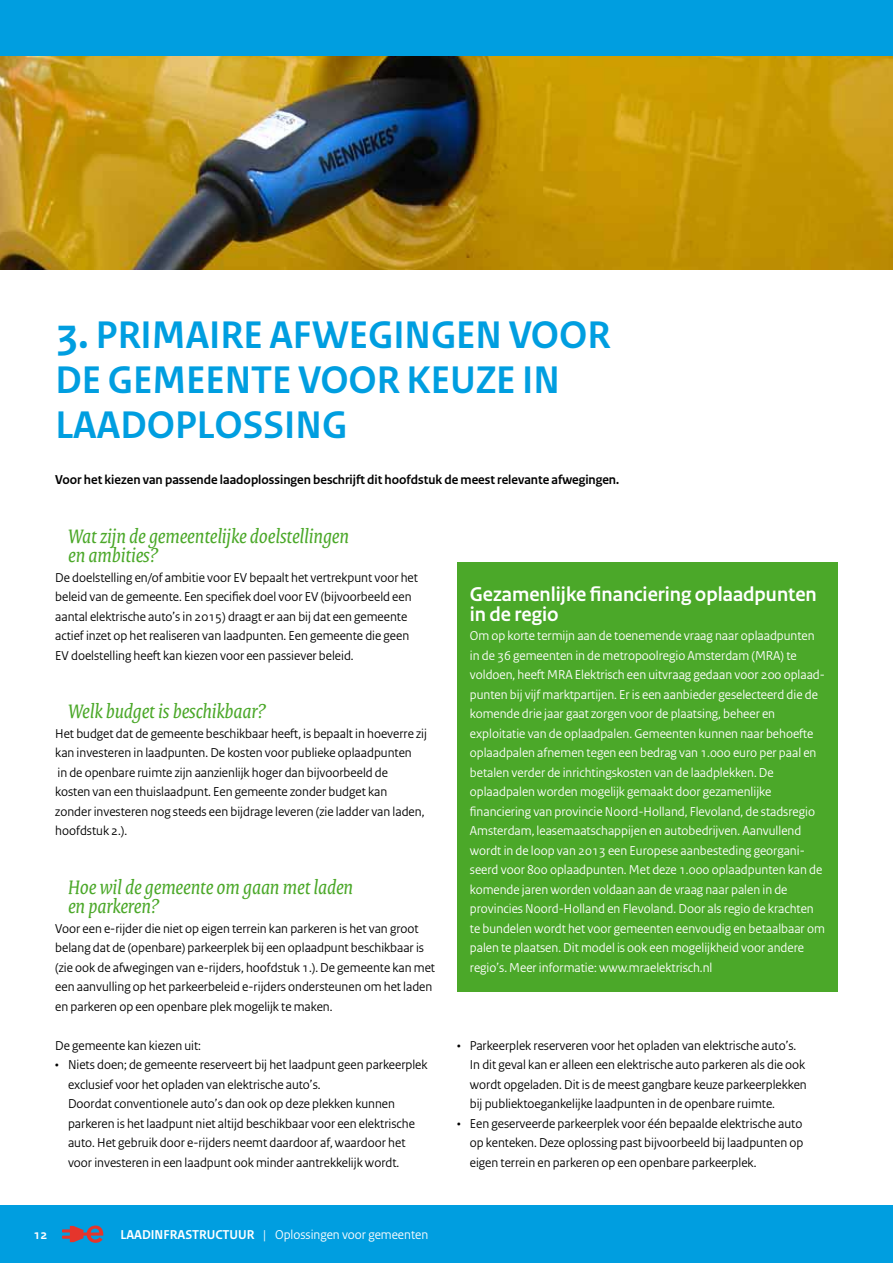
<style>
.page{position:relative;width:893px;height:1263px;background:#fff}
.page>*{position:absolute;margin:0;border:0;box-sizing:border-box;transform-origin:0 0}
.t1{font:700 40.5px/45px "Rijksoverheid Sans";color:#009ee0}
.t2{font:italic 21px/19.5px "Rijksoverheid Serif";color:#4ba829}
.t3{font:700 21px/19.5px "Rijksoverheid Sans";color:#fff}
.t4{font:13.5px/19.5px "Rijksoverheid Sans";color:#000}
.t5{font:13.5px/19.5px "Rijksoverheid Sans";color:#fff}
.t6{font:700 13.5px "Rijksoverheid Sans";color:#000}
.t7{font:700 13.5px "Rijksoverheid Sans";color:#fff}
.s1{font-size:45px}
.s2{font-weight:700}
</style>
<div class="page">
<div style="left:0;top:1205px;width:893px;height:58px;background:#009ee0"></div>
<svg style="left:62px;top:1225px;width:41px;height:18px"></svg>
<div style="left:457px;top:562px;width:381px;height:429px;background:#4ba829"></div>
<img style="left:0;top:55px;width:893px;height:215px">
<div style="left:0;top:0;width:893px;height:55px;background:#009ee0"></div>
<h1 class="t1" style="left:55px;top:313px;width:480px"><span class="s1">3.</span> Pri maire afwegi ngen voor de gemeente voor</h1>
<h1 class="t1" style="left:407px;top:358px;width:155px">keuze i n</h1>
<h1 class="t1" style="left:55px;top:403px;width:293px">Laadoplossi ng</h1>
<p class="t6" style="left:55px;top:472px;width:565px">Voor het kiezen van passende laadoplossingen beschrijft dit hoofdstuk de meest relevante afwegingen.</p>
<h2 class="t2" style="left:68px;top:526px;width:282px">Wat zijn de gemeentelijke doelstellingen en ambities?</h2>
<p class="t4" style="left:55px;top:568px;width:364px">De doelstelling en/of ambitie voor EV bepaalt het vertrekpunt voor het beleid van de gemeente. Een specifiek doel voor EV (bijvoorbeeld een aantal elektrische auto’s in 2015) draagt er aan bij dat een gemeente actief inzet op het realiseren van laadpunten. Een gemeente die geen EV doelstelling heeft kan kiezen voor een passiever beleid.</p>
<h2 class="t2" style="left:68px;top:702px;width:200px">Welk budget is beschikbaar?</h2>
<p class="t4" style="left:55px;top:724px;width:373px">Het budget dat de gemeente beschikbaar heeft, is bepaalt in hoeverre zij kan investeren in laadpunten. De kosten voor publieke oplaadpunten<br>in de openbare ruimte zijn aanzienlijk hoger dan bijvoorbeeld de<br>kosten van een thuislaadpunt. Een gemeente zonder budget kan<br>zonder investeren nog steeds een bijdrage leveren (zie ladder van laden, hoofdstuk 2.).</p>
<h2 class="t2" style="left:68px;top:877px;width:287px">Hoe wil de gemeente om gaan met laden en parkeren?</h2>
<p class="t4" style="left:55px;top:919px;width:381px">Voor een e-rijder die niet op eigen terrein kan parkeren is het van groot belang dat de (openbare) parkeerplek bij een oplaadpunt beschikbaar is (zie ook de afwegingen van e-rijders, hoofdstuk 1.). De gemeente kan met een aanvulling op het parkeerbeleid e-rijders ondersteunen om het laden en parkeren op een openbare plek mogelijk te maken.</p>
<p class="t4" style="left:55px;top:1036px;width:147px">De gemeente kan kiezen uit:</p>
<p class="t4" style="left:68px;top:1055px;width:361px;text-indent:-13px">• Niets doen; de gemeente reserveert bij het laadpunt geen parkeerplek exclusief voor het opladen van elektrische auto’s.<br>Doordat conventionele auto’s dan ook op deze plekken kunnen parkeren is het laadpunt niet altijd beschikbaar voor een elektrische auto. Het gebruik door e-rijders neemt daardoor af, waardoor het voor investeren in een laadpunt ook minder aantrekkelijk wordt.</p>
<h2 class="t3" style="left:470px;top:585px;width:348px">Gezamenlijke financiering oplaadpunten in de regio</h2>
<p class="t5" style="left:470px;top:626px;width:357px">Om op korte termijn aan de toenemende vraag naar oplaadpunten in de 36 gemeenten in de metropoolregio Amsterdam (MRA) te voldoen, heeft MRA Elektrisch een uitvraag gedaan voor 200 oplaad&shy;punten bij vijf marktpartijen. Er is een aanbieder geselecteerd die de komende drie jaar gaat zorgen voor de plaatsing, beheer en exploitatie van de oplaadpalen. Gemeenten kunnen naar behoefte oplaadpalen afnemen tegen een bedrag van 1.000 euro per paal en betalen verder de inrichtingskosten van de laadplekken. De oplaadpalen worden mogelijk gemaakt door gezamenlijke financiering van provincie Noord-Holland, Flevoland, de stadsregio Amsterdam, leasemaatschappijen en autobedrijven. Aanvullend wordt in de loop van 2013 een Europese aanbesteding georgani&shy;seerd voor 800 oplaadpunten. Met deze 1.000 oplaadpunten kan de komende jaren worden voldaan aan de vraag naar palen in de provincies Noord-Holland en Flevoland. Door als regio de krachten te bundelen wordt het voor gemeenten eenvoudig en betaalbaar om palen te plaatsen. Dit model is ook een mogelijkheid voor andere regio’s. Meer informatie: www.mraelektrisch.nl</p>
<p class="t4" style="left:470px;top:1036px;width:338px;text-indent:-13px">• Parkeerplek reserveren voor het opladen van elektrische auto’s.<br>In dit geval kan er alleen een elektrische auto parkeren als die ook wordt opgeladen. Dit is de meest gangbare keuze parkeerplekken bij publiektoegankelijke laadpunten in de openbare ruimte.</p>
<p class="t4" style="left:470px;top:1114px;width:335px;text-align:justify;text-indent:-13px">• Een geserveerde parkeerplek voor één bepaalde elektrische auto op kenteken. Deze oplossing past bijvoorbeeld bij laadpunten op eigen terrein en parkeren op een openbare parkeerplek.</p>
<p class="t7" style="left:34px;top:1226px;width:15px">12</p>
<p class="t5" style="left:120px;top:1225px;width:309px"><span class="s2">LAADINFRASTRUCTUUR</span> | Oplossingen voor gemeenten</p>
</div>
